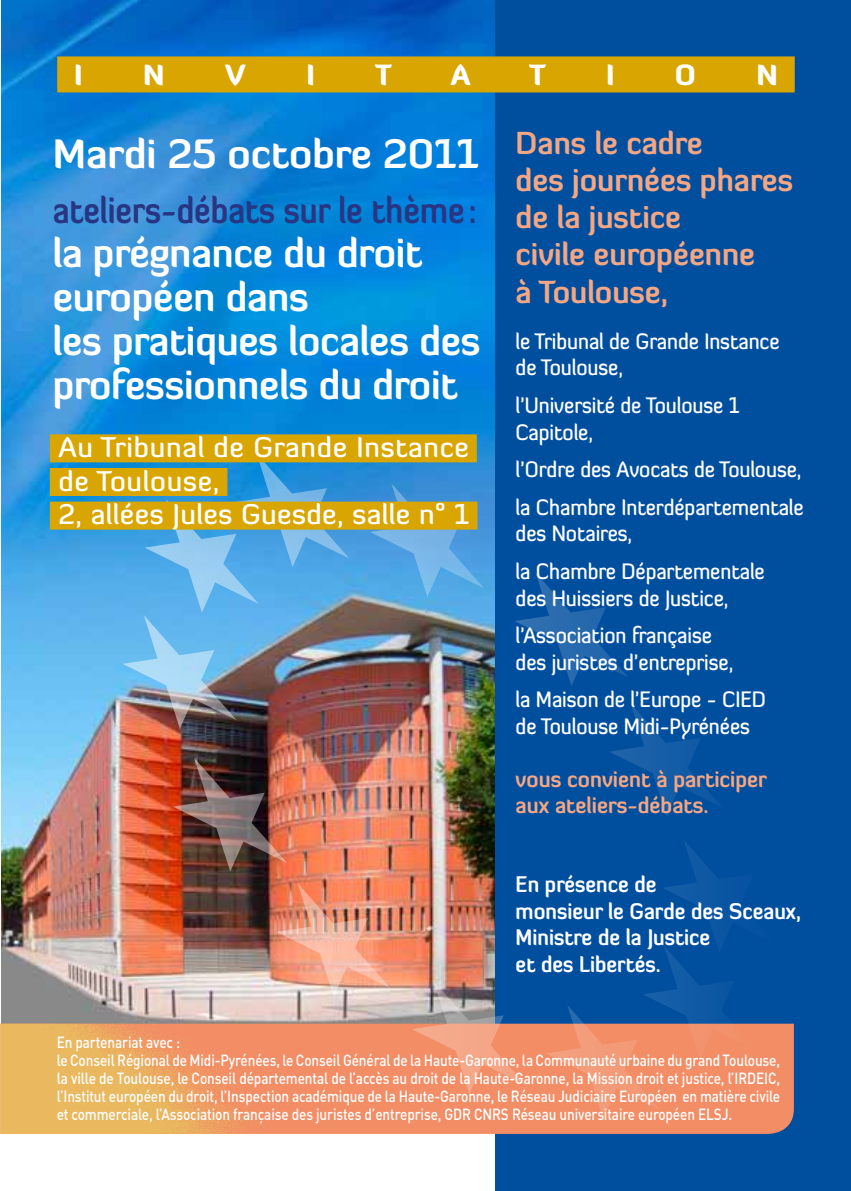
<style>
.page{position:relative;width:851px;height:1191px;background:#fff}
.page>*{position:absolute;margin:0;border:0;box-sizing:border-box;transform-origin:0 0}
.t1{font:700 40px/44px "Diavlo";letter-spacing:-.005em;color:#fff;scale:.96 1}
.t2{font:700 40px "Diavlo";letter-spacing:-.005em;color:#fff}
.t3{font:700 36px "Diavlo";color:#283583;scale:.87 1}
.t4{font:700 31px/37.2px "Diavlo";color:#f5a683}
.t5{font:500 28px/33.6px "Diavlo";letter-spacing:.025em;color:#fff}
.t6{font:900 28px "Diavlo";color:#fff}
.t7{font:500 22px/37.8px "Diavlo";letter-spacing:-.005em;color:#fff;scale:.9 1}
.t8{font:700 22px/26.4px "Diavlo";color:#fff;scale:.92 1}
.t9{font:700 22px/26.4px "Diavlo";color:#f5a683;scale:.95 1}
.t10{font:500 16px/18px "DIN";letter-spacing:-.01em;color:#fff;scale:.85 1}
</style>
<div class="page">
<img style="left:1px;top:0;width:495px;height:1023px">
<div style="left:496px;top:0;width:354px;height:1191px;background:#004f9f"></div>
<img style="left:0;top:1023px;width:793px;height:110px">
<svg style="left:370px;top:483px;width:114px;height:114px"></svg>
<svg style="left:515px;top:573px;width:113px;height:113px"></svg>
<svg style="left:610px;top:704px;width:110px;height:112px"></svg>
<svg style="left:546px;top:841px;width:230px;height:277px"></svg>
<svg style="left:412px;top:980px;width:114px;height:114px"></svg>
<img style="left:276px;top:883px;width:114px;height:114px">
<img style="left:173px;top:758px;width:114px;height:113px">
<img style="left:123px;top:462px;width:226px;height:267px">
<div style="left:50px;top:434px;width:427px;height:28px;background:#d9a500"></div>
<div style="left:50px;top:468px;width:177px;height:28px;background:#d9a500"></div>
<div style="left:50px;top:501px;width:427px;height:28px;background:#d9a500"></div>
<div style="left:57px;top:56px;width:737px;height:36px;background:#d9a500"></div>
<h3 class="t6" style="left:74px;top:56px;width:10px">I</h3>
<h3 class="t6" style="left:143px;top:56px;width:23px">N</h3>
<h3 class="t6" style="left:225px;top:56px;width:23px">V</h3>
<h3 class="t6" style="left:306px;top:56px;width:10px">I</h3>
<h3 class="t6" style="left:375px;top:56px;width:18px">T</h3>
<h3 class="t6" style="left:450px;top:56px;width:22px">A</h3>
<h3 class="t6" style="left:529px;top:56px;width:18px">T</h3>
<h3 class="t6" style="left:606px;top:56px;width:10px">I</h3>
<h3 class="t6" style="left:674px;top:56px;width:22px">O</h3>
<h3 class="t6" style="left:756px;top:56px;width:23px">N</h3>
<h1 class="t2" style="left:53px;top:128px;width:427px">Mardi 25 octobre 2011</h1>
<h2 class="t3" style="left:53px;top:187px;width:488px">ateliers-débats sur le thème:</h2>
<h1 class="t1" style="left:53px;top:230px;width:447px">la prégnance du droit européen dans<br>les pratiques locales des professionnels du droit</h1>
<h3 class="t5" style="left:58px;top:430px;width:412px">Au Tribunal de Grande Instance de Toulouse,<br>2, allées Jules Guesde, salle n° 1</h3>
<h3 class="t4" style="left:515px;top:123px;width:279px">Dans le cadre<br>des journées phares de la justice<br>civile européenne<br>à Toulouse,</h3>
<h3 class="t7" style="left:515px;top:328px;width:295px;line-height:26.4px">le Tribunal de Grande Instance de Toulouse,</h3>
<h3 class="t7" style="left:515px;top:392px;width:250px;line-height:26.4px">l’Université de Toulouse 1<br>Capitole,</h3>
<h3 class="t7" style="left:515px;top:450px;width:321px">l’Ordre des Avocats de Toulouse, la Chambre Interdépartementale</h3>
<h3 class="t7" style="left:515px;top:514px;width:278px">des Notaires,<br>la Chambre Départementale</h3>
<h3 class="t7" style="left:515px;top:578px;width:238px">des Huissiers de Justice, l’Association française</h3>
<h3 class="t7" style="left:515px;top:643px;width:279px">des juristes d’entreprise,<br>la Maison de l’Europe - CIED</h3>
<h3 class="t7" style="left:515px;top:707px;width:262px">de Toulouse Midi-Pyrénées</h3>
<h3 class="t9" style="left:515px;top:765px;width:266px">vous convient à participer aux ateliers-débats.</h3>
<h3 class="t8" style="left:515px;top:871px;width:311px">En présence de<br>monsieur le Garde des Sceaux,<br>Ministre de la Justice<br>et des Libertés.</h3>
<p class="t10" style="left:57px;top:1033px;width:852px">En partenariat avec :<br>le Conseil Régional de Midi-Pyrénées, le Conseil Général de la Haute-Garonne, la Communauté urbaine du grand Toulouse, la ville de Toulouse, le Conseil départemental de l’accès au droit de la Haute-Garonne, la Mission droit et justice, l’IRDEIC, l’Institut européen du droit, l’Inspection académique de la Haute-Garonne, le Réseau Judiciaire Européen en matière civile et commerciale, l’Association française des juristes d’entreprise, GDR CNRS Réseau universitaire européen ELSJ.</p>
</div>
